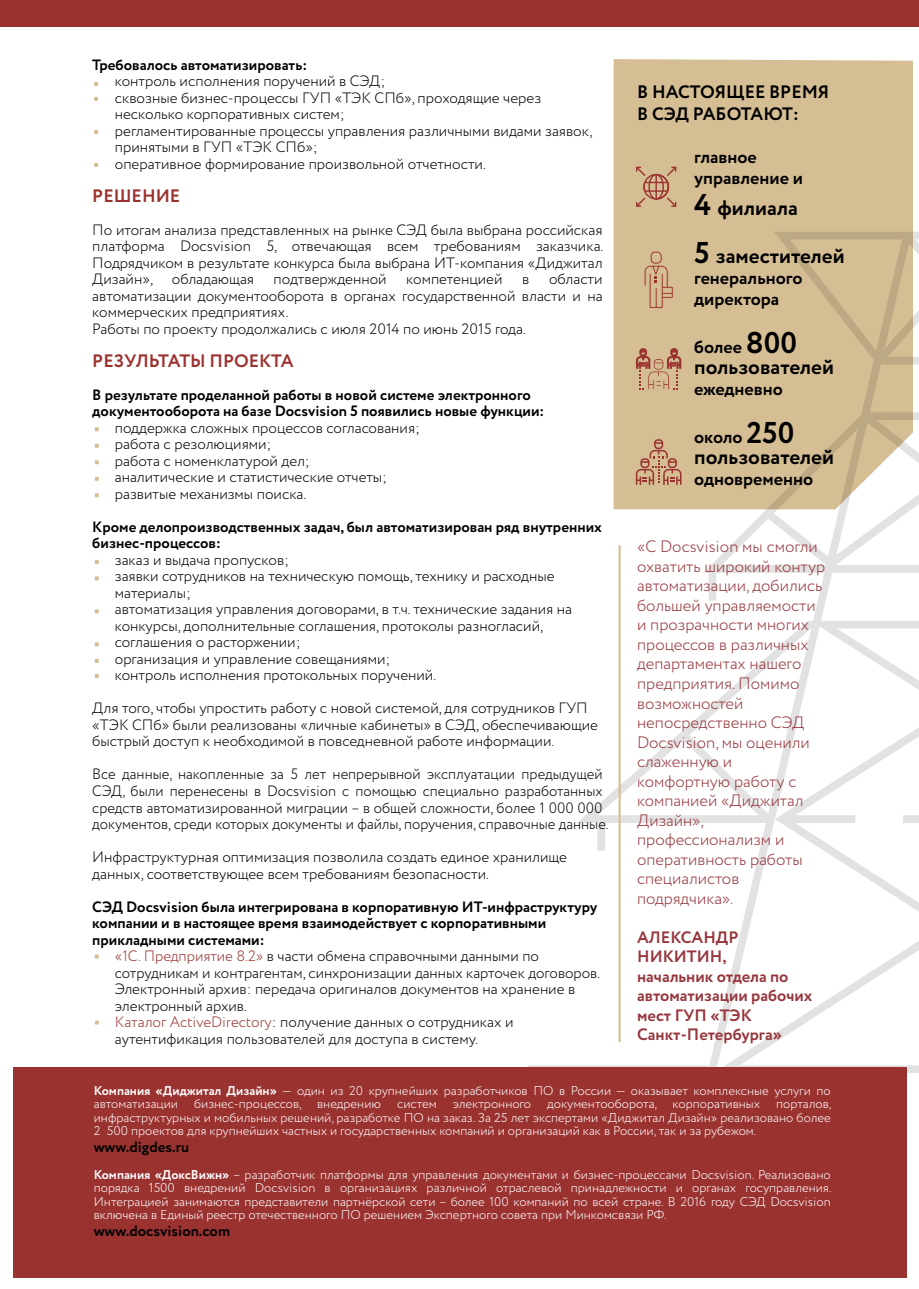
<style>
.page{position:relative;width:919px;height:1289px;background:#fff}
.page>*{position:absolute;margin:0;border:0;box-sizing:border-box;transform-origin:0 0}
.t1{font:700 21px "Circe";color:#000}
.t2{font:700 18px/21px "Circe";color:#000}
.t3{font:700 18px "Circe";color:#9a3230}
.t4{font:300 16.5px/19.5px "Circe";color:#96363c}
.t5{font:700 16.5px/19.5px "Circe";color:#96363c}
.t6{font:300 15px/16.5px "Circe";color:#000}
.t7{font:700 15px/16.5px "Circe";color:#000}
.t8{font:300 12.75px/13.5px "Circe";color:#fff;text-align:justify}
.s1{color:#9a3230}
.s2{font-size:30px}
.s3{font-weight:700}
</style>
<div class="page">
<div style="left:613px;top:59px;width:299px;height:173px;background:#d5be94"></div>
<svg style="left:528px;top:232px;width:390px;height:841px"></svg>
<div style="left:13px;top:1067px;width:893px;height:210px;background:#9a3230"></div>
<hr style="left:618px;top:545px;width:2px;height:497px;background:#d5be94">
<svg style="left:94px;top:82px;width:4px;height:4px"></svg>
<svg style="left:94px;top:97px;width:4px;height:4px"></svg>
<svg style="left:94px;top:130px;width:4px;height:4px"></svg>
<svg style="left:94px;top:163px;width:4px;height:4px"></svg>
<svg style="left:95px;top:427px;width:4px;height:4px"></svg>
<svg style="left:95px;top:444px;width:4px;height:4px"></svg>
<svg style="left:95px;top:460px;width:4px;height:4px"></svg>
<svg style="left:95px;top:477px;width:4px;height:4px"></svg>
<svg style="left:95px;top:493px;width:4px;height:4px"></svg>
<svg style="left:95px;top:560px;width:4px;height:4px"></svg>
<svg style="left:95px;top:576px;width:4px;height:4px"></svg>
<svg style="left:95px;top:609px;width:4px;height:4px"></svg>
<svg style="left:95px;top:642px;width:4px;height:4px"></svg>
<svg style="left:95px;top:659px;width:4px;height:4px"></svg>
<svg style="left:95px;top:674px;width:4px;height:4px"></svg>
<svg style="left:95px;top:954px;width:4px;height:4px"></svg>
<svg style="left:95px;top:1020px;width:4px;height:4px"></svg>
<svg style="left:643px;top:251px;width:30px;height:58px;background:#cba884"></svg>
<svg style="left:635px;top:166px;width:42px;height:42px;background:#c89f7e"></svg>
<svg style="left:635px;top:439px;width:46px;height:46px;background:#c69c7c"></svg>
<svg style="left:636px;top:348px;width:45px;height:42px;background:#c59979"></svg>
<div style="left:0;top:0;width:918px;height:27px;background:#9a3230"></div>
<p class="t7" style="left:92px;top:57px;width:216px">Требовалось автоматизировать:</p>
<p class="t6" style="left:115px;top:73px;width:479px">контроль исполнения поручений в СЭД;<br>сквозные бизнес-процессы ГУП «ТЭК СПб», проходящие через несколько корпоративных систем;<br>регламентированные процессы управления различными видами заявок, принятыми в ГУП «ТЭК СПб»;<br>оперативное формирование произвольной отчетности.</p>
<p class="t3" style="left:92px;top:183px;width:89px">РЕШЕНИЕ</p>
<p class="t6" style="left:92px;top:222px;width:512px;text-align:justify">По итогам анализа представленных на рынке СЭД была выбрана российская платформа Docsvision 5, отвечающая всем требованиям заказчика.<br>Подрядчиком в результате конкурса была выбрана ИТ-компания «Диджитал Дизайн»,</p>
<p class="t6" style="left:92px;top:271px;width:512px;text-indent:456px">области автоматизации документооборота в органах государственной власти и на коммерческих предприятиях.<br>Работы по проекту продолжались с июля 2014 по июнь 2015 года.</p>
<p class="t3" style="left:92px;top:348px;width:203px">РЕЗУЛЬТАТЫ ПРОЕКТА</p>
<p class="t7" style="left:92px;top:387px;width:453px">В результате проделанной работы в новой системе электронного документооборота на базе Docsvision 5 появились новые функции:</p>
<p class="t6" style="left:115px;top:420px;width:307px">поддержка сложных процессов согласования; работа с резолюциями;<br>работа с номенклатурой дел;<br>аналитические и статистические отчеты; развитые механизмы поиска.</p>
<p class="t7" style="left:92px;top:519px;width:511px">Кроме делопроизводственных задач, был автоматизирован ряд внутренних бизнес-процессов:</p>
<p class="t6" style="left:115px;top:552px;width:458px">заказ и выдача пропусков;<br>заявки сотрудников на техническую помощь, технику и расходные материалы;<br>автоматизация управления договорами, в т.ч. технические задания на конкурсы, дополнительные соглашения, протоколы разногласий, соглашения о расторжении;<br>организация и управление совещаниями;<br>контроль исполнения протокольных поручений.</p>
<p class="t6" style="left:92px;top:700px;width:507px">Для того, чтобы упростить работу с новой системой, для сотрудников ГУП «ТЭК СПб» были реализованы «личные кабинеты» в СЭД, обеспечивающие быстрый доступ к необходимой в повседневной работе информации.</p>
<p class="t6" style="left:92px;top:766px;width:518px">Все данные, накопленные за 5 лет непрерывной эксплуатации предыдущей СЭД, были перенесены в Docsvision с помощью специально разработанных средств автоматизированной миграции – в общей сложности, более 1 000 000 документов, среди которых документы и файлы, поручения, справочные данные.</p>
<p class="t6" style="left:92px;top:849px;width:476px">Инфраструктурная оптимизация позволила создать единое хранилище данных, соответствующее всем требованиям безопасности.</p>
<p class="t7" style="left:92px;top:898px;width:506px">СЭД Docsvision была интегрирована в корпоративную ИТ-инфраструктуру</p>
<p class="t7" style="left:92px;top:915px;width:455px">компании и в настоящее время взаимодействует с корпоративными</p>
<p class="t7" style="left:92px;top:931px;width:174px">прикладными системами:</p>
<p class="t6" style="left:115px;top:948px;width:425px"><span class="s1">«1С. Предприятие 8.2»</span> в части обмена справочными данными по</p>
<p class="t6" style="left:115px;top:964px;width:487px">сотрудникам и контрагентам, синхронизации данных карточек договоров.</p>
<p class="t6" style="left:115px;top:981px;width:462px">Электронный архив: передача оригиналов документов на хранение в</p>
<p class="t6" style="left:115px;top:997px;width:134px">электронный архив.</p>
<p class="t6" style="left:115px;top:1014px;width:400px"><span class="s1">Каталог ActiveDirectory</span>: получение данных о сотрудниках и</p>
<p class="t6" style="left:115px;top:1030px;width:365px">аутентификация пользователей для доступа в систему.</p>
<p class="t6" style="left:172px;top:271px;width:84px">обладающая</p>
<p class="t6" style="left:273px;top:271px;width:114px">подтвержденной</p>
<p class="t6" style="left:406px;top:271px;width:98px">компетенцией</p>
<p class="t6" style="left:522px;top:271px;width:9px">в</p>
<p class="t2" style="left:637px;top:82px;width:194px;line-height:21.6px">В НАСТОЯЩЕЕ ВРЕМЯ<br>В СЭД РАБОТАЮТ:</p>
<p class="t2" style="left:694px;top:147px;width:110px">главное управление и</p>
<h1 class="t1" style="left:694px;top:194px;width:105px"><span class="s2">4</span> филиала</h1>
<h1 class="t1" style="left:694px;top:242px;width:152px"><span class="s2">5</span> заместителей</h1>
<p class="t2" style="left:694px;top:268px;width:110px">генерального директора</p>
<p class="t2" style="left:694px;top:337px;width:104px">более <span class="s2">800</span></p>
<h1 class="t1" style="left:694px;top:353px;width:141px">пользователей</h1>
<p class="t2" style="left:694px;top:379px;width:90px">ежедневно</p>
<p class="t2" style="left:694px;top:427px;width:102px">около <span class="s2">250</span></p>
<h1 class="t1" style="left:694px;top:443px;width:141px">пользователей</h1>
<p class="t2" style="left:694px;top:469px;width:121px">одновременно</p>
<p class="t4" style="left:637px;top:537px;width:189px">«С Docsvision мы смогли охватить широкий контур автоматизации, добились большей управляемости и прозрачности многих процессов в различных департаментах нашего предприятия. Помимо возможностей непосредственно СЭД<br>Docsvision, мы оценили слаженную и комфортную работу с компанией «Диджитал<br>Дизайн», профессионализм и оперативность работы специалистов подрядчика».</p>
<p class="t5" style="left:637px;top:928px;width:177px">АЛЕКСАНДР<br>НИКИТИН,<br>начальник отдела по автоматизации рабочих мест ГУП «ТЭК<br>Санкт-Петербурга»</p>
<p class="t8" style="left:94px;top:1083px;width:738px"><span class="s3">Компания «Диджитал Дизайн»</span> — один из 20 крупнейших разработчиков ПО в России — оказывает комплексные услуги по автоматизации</p>
<p class="t8" style="left:194px;top:1097px;width:188px">бизнес-процессов, внедрению</p>
<p class="t8" style="left:397px;top:1097px;width:41px">систем</p>
<p class="t8" style="left:453px;top:1097px;width:80px">электронного</p>
<p class="t8" style="left:547px;top:1097px;width:214px">документооборота, корпоративных</p>
<p class="t8" style="left:94px;top:1097px;width:739px;text-indent:682px">порталов, инфраструктурных и мобильных решений, разработке ПО на заказ. За 25 лет экспертами «Диджитал Дизайн» реализовано более 2 500 проектов для крупнейших частных и государственных компаний и организаций как в России, так и за рубежом.</p>
<p class="t7" style="left:94px;top:1138px;width:97px">www.digdes.ru</p>
<p class="t8" style="left:94px;top:1167px;width:739px"><span class="s3">Компания «ДоксВижн»</span> – разработчик платформы для управления документами и бизнес-процессами Docsvision. Реализовано порядка 1500 внедрений Docsvision в организациях различной отраслевой принадлежности и органах госуправления.<br>Интеграцией занимаются представители партнёрской сети – более 100 компаний по всей стране. В 2016 году СЭД Docsvision включена в Единый реестр отечественного ПО решением Экспертного совета при Минкомсвязи РФ.</p>
<p class="t7" style="left:94px;top:1222px;width:138px">www.docsvision.com</p>
</div>
